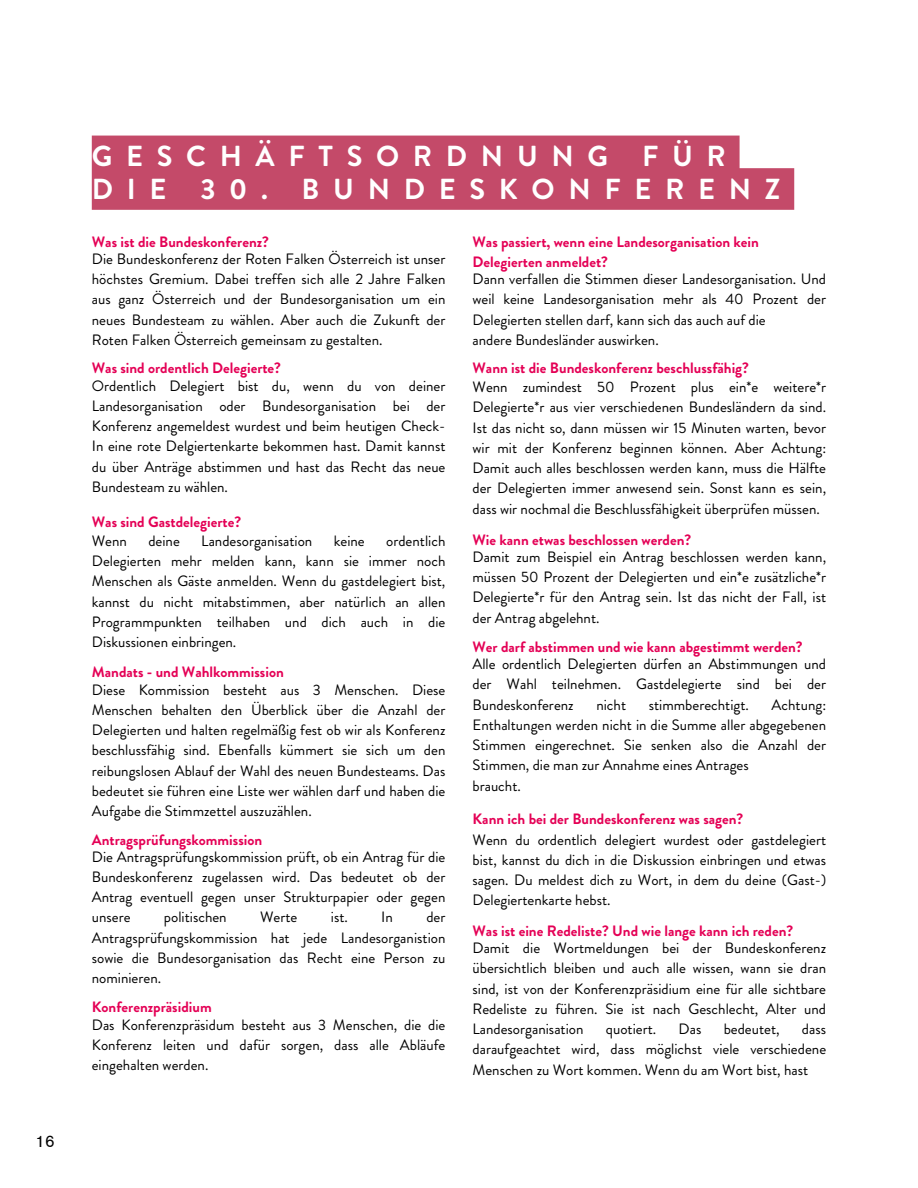
<style>
.page{position:relative;width:918px;height:1188px;background:#fff}
.page>*{position:absolute;margin:0;border:0;box-sizing:border-box;transform-origin:0 0}
.t1{font:700 28.95px/32.7px "Brandon Grotesque";letter-spacing:.475em;color:#fff}
.t2{font:16.5px "Akzidenz Grotesk Pro";color:#000001}
.t3{font:15px/20.2px "Brandon Grotesque";color:#000;text-align:justify}
.t4{font:700 15px/20.2px "Brandon Grotesque";color:#e40055}
</style>
<div class="page">
<div style="left:92px;top:136px;width:702px;height:74px;background:#c44a69"></div>
<h2 class="t2" style="left:36px;top:1135px;width:21px">16</h2>
<h1 class="t1" style="left:92px;top:140px;width:690px">GESCHÄFTSORDNUNG FÜR<br>DIE 30. BUNDESKONFERENZ</h1>
<h2 class="t4" style="left:92px;top:232px;width:179px">Was ist die Bundeskonferenz?</h2>
<p class="t3" style="left:92px;top:249px;width:355px">Die Bundeskonferenz der Roten Falken Österreich ist unser höchstes Gremium. Dabei treffen sich alle 2 Jahre Falken aus ganz Österreich und der Bundesorganisation um ein neues Bundesteam zu wählen. Aber auch die Zukunft der Roten Falken Österreich gemeinsam zu gestalten.</p>
<h2 class="t4" style="left:92px;top:358px;width:191px">Was sind ordentlich Delegierte?</h2>
<p class="t3" style="left:92px;top:375px;width:355px">Ordentlich Delegiert bist du, wenn du von deiner Landesorganisation oder Bundesorganisation bei der Konferenz angemeldest wurdest und beim heutigen Check-In eine rote Delgiertenkarte bekommen hast. Damit kannst du über Anträge abstimmen und hast das Recht das neue Bundesteam zu wählen.</p>
<h2 class="t4" style="left:92px;top:512px;width:151px">Was sind Gastdelegierte?</h2>
<p class="t3" style="left:92px;top:531px;width:37px">Wenn</p>
<p class="t3" style="left:148px;top:531px;width:33px">deine</p>
<p class="t3" style="left:201px;top:531px;width:113px">Landesorganisation</p>
<p class="t3" style="left:334px;top:531px;width:33px">keine</p>
<h2 class="t4" style="left:472px;top:232px;width:288px">Was passiert, wenn eine Landesorganisation kein<br>Delegierten anmeldet?</h2>
<p class="t3" style="left:472px;top:269px;width:355px">Dann verfallen die Stimmen dieser Landesorganisation. Und weil keine Landesorganisation mehr als 40 Prozent der Delegierten stellen darf, kann sich das auch auf die</p>
<h2 class="t3" style="left:472px;top:330px;width:188px">andere Bundesländer auswirken.</h2>
<p class="t4" style="left:472px;top:358px;width:278px">Wann ist die Bundeskonferenz beschlussfähig?</p>
<h2 class="t3" style="left:472px;top:377px;width:355px">Wenn zumindest 50 Prozent plus ein*e weitere*r Delegierte*r aus vier verschiedenen Bundesländern da sind.<br>Ist das nicht so, dann müssen wir 15 Minuten warten, bevor wir mit der Konferenz beginnen können. Aber Achtung:<br>Damit auch alles beschlossen werden kann, muss die Hälfte der Delegierten immer anwesend sein. Sonst kann es sein, dass wir nochmal die Beschlussfähigkeit ü berprüfen müssen.</h2>
<p class="t4" style="left:472px;top:530px;width:220px">Wie kann etwas beschlossen werden?</p>
<p class="t3" style="left:472px;top:547px;width:355px">Damit zum Beispiel ein Antrag beschlossen werden kann, müssen 50 Prozent der Delegierten und ein*e zusätzliche*r Delegierte*r fü r den Antrag sein. Ist das nicht der Fall, ist der Antrag abgelehnt.</p>
<p class="t3" style="left:92px;top:531px;width:355px;text-indent:294px">ordentlich Delegierten mehr melden kann, kann sie immer noch Menschen als Gäste anmelden. Wenn du gastdelegiert bist, kannst du nicht mitabstimmen, aber natürlich an allen Programmpunkten teilhaben und dich auch in die Diskussionen einbringen.</p>
<h2 class="t4" style="left:92px;top:662px;width:194px">Mandats - und Wahlkommission</h2>
<p class="t3" style="left:92px;top:680px;width:355px">Diese Kommission besteht aus 3 Menschen. Diese Menschen behalten den Überblick über die Anzahl der Delegierten und halten regelmäßig fest ob wir als Konferenz beschlussfähig sind. Ebenfalls kümmert sie sich um den reibungslosen Ablauf der Wahl des neuen Bundesteams. Das bedeutet sie führen eine Liste wer wählen darf und haben die Aufgabe die Stimmzettel auszuzählen.</p>
<p class="t4" style="left:472px;top:637px;width:332px">Wer darf abstimmen und wie kann abgestimmt werden?</p>
<p class="t3" style="left:472px;top:654px;width:355px">Alle ordentlich Delegierten dürfen an Abstimmungen und der Wahl teilnehmen. Gastdelegierte sind bei der Bundeskonferenz</p>
<p class="t3" style="left:472px;top:694px;width:355px;text-indent:299px">Achtung:<br>Enthaltungen werden nicht in die Summe aller abgegebenen Stimmen eingerechnet. Sie senken also die Anzahl der Stimmen, die man zur Annahme eines Antrages</p>
<h2 class="t3" style="left:472px;top:775px;width:50px">braucht.</h2>
<p class="t4" style="left:472px;top:809px;width:272px">Kann ich bei der Bundeskonferenz was sagen?</p>
<h2 class="t3" style="left:472px;top:830px;width:355px">Wenn du ordentlich delegiert wurdest oder gastdelegiert bist, kannst du dich in die Diskussion einbringen und etwas sagen. Du meldest dich zu Wort, in dem du deine (Gast-)<br>Delegiertenkarte hebst.</h2>
<p class="t4" style="left:472px;top:921px;width:322px">Was ist eine Redeliste? Und wie lange kann ich reden?</p>
<p class="t3" style="left:472px;top:938px;width:355px">Damit die Wortmeldungen bei der Bundeskonferenz übersichtlich bleiben und auch alle wissen, wann sie dran sind, ist von der Konferenzpräsidium eine für alle sichtbare Redeliste zu führen. Sie ist nach Geschlecht, Alter und Landesorganisation</p>
<p class="t3" style="left:596px;top:694px;width:31px">nicht</p>
<p class="t3" style="left:649px;top:694px;width:102px">stimmberechtigt.</p>
<p class="t4" style="left:92px;top:830px;width:172px">Antragsprüfungskommission</p>
<h2 class="t3" style="left:92px;top:846px;width:355px">Die Antragsprüfungskommission prüft, ob ein Antrag für die Bundeskonferenz zugelassen wird. Das bedeutet ob der Antrag eventuell gegen unser Strukturpapier oder gegen unsere</h2>
<h2 class="t3" style="left:164px;top:907px;width:64px">politischen</h2>
<h2 class="t3" style="left:260px;top:907px;width:39px">Werte</h2>
<h2 class="t3" style="left:331px;top:907px;width:19px">ist.</h2>
<h2 class="t3" style="left:381px;top:907px;width:13px">In</h2>
<h2 class="t3" style="left:92px;top:907px;width:355px;text-indent:335px">der Antragsprüfungskommission hat jede Landesorganistion sowie die Bundesorganisation das Recht eine Person zu nominieren.</h2>
<p class="t4" style="left:92px;top:996px;width:121px">Konferenzpräsidium</p>
<h2 class="t3" style="left:92px;top:1015px;width:355px">Das Konferenzpräsidum besteht aus 3 Menschen, die die Konferenz leiten und dafür sorgen, dass alle Abläufe eingehalten werden.</h2>
<p class="t3" style="left:472px;top:1019px;width:355px;text-indent:329px">dass daraufgeachtet wird, dass möglichst viele verschiedene Menschen zu Wort kommen. Wenn du am Wort bist, hast</p>
<p class="t3" style="left:606px;top:1019px;width:52px">quotiert.</p>
<p class="t3" style="left:679px;top:1019px;width:24px">Das</p>
<p class="t3" style="left:724px;top:1019px;width:58px">bedeutet,</p>
</div>
